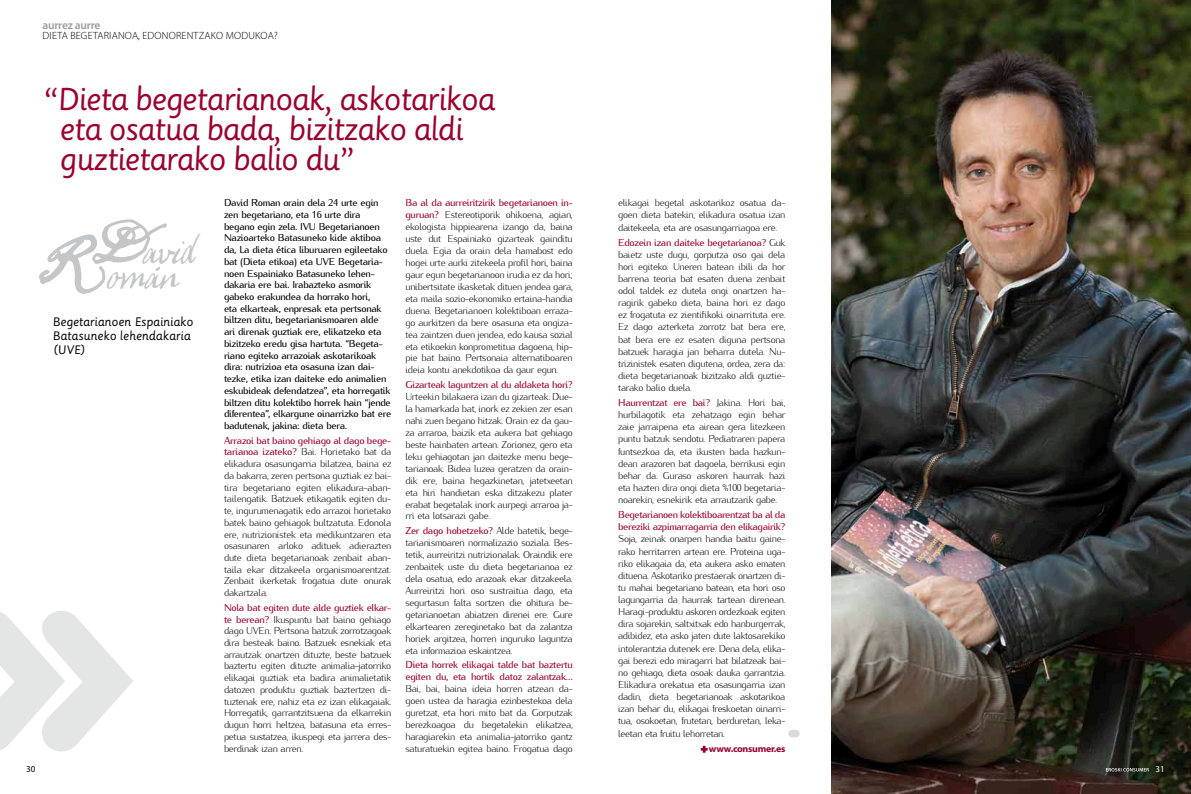
<style>
.page{position:relative;width:1191px;height:794px;background:#fff}
.page>*{position:absolute;margin:0;border:0;box-sizing:border-box;transform-origin:0 0}
.t1{font:41px "Warhol";letter-spacing:.01em;color:#c5c6c7}
.t2{font:31px/30px "Sassoon Primary";letter-spacing:-.04em;color:#99022e}
.t3{font:12px/14px "Sassoon Primary";letter-spacing:-.01em;color:#000}
.t4{font:600 11.5px "Myriad Pro";letter-spacing:-.02em;color:#9c9d9f}
.t5{font:300 10.5px "Myriad Pro";letter-spacing:.02em;color:#000}
.t6{font:300 10px/11.9px "Kurier";letter-spacing:-.035em;color:#000;text-align:justify}
.t7{font:500 10px/11.7px "Kurier";letter-spacing:-.03em;color:#000}
.t8{font:500 10px/11.9px "Kurier";letter-spacing:-.035em;color:#99022e}
.t9{font:700 9.6px "Myriad Pro";letter-spacing:-.03em;color:#99022e;scale:1.04 1}
.t10{font:9px "Myriad Pro";color:#000}
.t11{font:9px "Myriad Pro";color:#fff}
.s1{font-weight:500;color:#99022e}
.s2{font-family:"Warhol Expert";font-size:45px}
</style>
<div class="page">
<svg style="left:0;top:611px;width:133px;height:140px"></svg>
<img style="left:831px;top:0;width:360px;height:794px">
<svg style="left:1106px;top:768px;width:42px;height:3px"></svg>
<div style="left:788px;top:730px;width:11px;height:7px;background:#d9dadb;border-radius:4px"></div>
<svg style="left:700px;top:745px;width:8px;height:8px"></svg>
<svg style="left:40px;top:219px;width:127px;height:75px"></svg>
<p class="t4" style="left:43px;top:19px;width:59px">aurrez aurre</p>
<p class="t5" style="left:43px;top:30px;width:237px">DIETA BEGETARIANOA, EDONORENTZAKO MODUKOA?</p>
<h2 class="t2" style="left:60px;top:85px;width:437px;text-indent:-17px">“Dieta begetarianoak, askotarikoa eta osatua bada, bizitzako aldi guztietarako balio du”</h2>
<p class="t7" style="left:224px;top:196px;width:169px">David Roman orain dela 24 urte egin zen begetariano, eta 16 urte dira begano egin zela. IVU Begetarianoen Nazioarteko Batasuneko kide aktiboa da, La dieta ética liburuaren egileetako bat (Dieta etikoa) eta UVE Begetaria&shy;noen Espainiako Batasuneko lehen&shy;dakaria ere bai. Irabazteko asmorik gabeko erakundea da horrako hori,<br>eta elkarteak, enpresak eta pertsonak biltzen ditu, begetarianismoaren alde ari direnak guztiak ere, elikatzeko eta bizitzeko eredu gisa hartuta. “Begeta&shy;riano egiteko arrazoiak askotarikoak dira: nutrizioa eta osasuna izan dai&shy;tezke, etika izan daiteke edo animalien eskubideak defendatzea”, eta horregatik biltzen ditu kolektibo horrek hain “jende diferentea”, elkargune oinarrizko bat ere badutenak, jakina: dieta bera.</p>
<p class="t6" style="left:224px;top:433px;width:169px"><span class="s1">Arrazoi bat baino gehiago al dago bege&shy;tarianoa izateko?</span> Bai. Horietako bat da elikadura osasungarria bilatzea, baina ez da bakarra, zeren pertsona guztiak ez bai&shy;tira begetariano egiten elikadura-aban&shy;tailengatik. Batzuek etikagatik egiten du&shy;te, ingurumenagatik edo arrazoi horietako batek baino gehiagok bultzatuta. Edonola ere, nutrizionistek eta medikuntzaren eta osasunaren arloko adituek adierazten dute dieta begetarianoak zenbait aban&shy;taila ekar ditzakeela organismoarentzat.<br>Zenbait ikerketak frogatua dute onurak dakartzala.</p>
<p class="t6" style="left:224px;top:600px;width:169px"><span class="s1">Nola bat egiten dute alde guztiek elkar&shy;te berean?</span> Ikuspuntu bat baino gehiago dago UVEn. Pertsona batzuk zorrotzagoak dira besteak baino. Batzuek esnekiak eta arrautzak onartzen dituzte, beste batzuek baztertu egiten dituzte animalia-jatorriko elikagai guztiak eta badira animalietatik datozen produktu guztiak baztertzen di&shy;tuztenak ere, nahiz eta ez izan elikagaiak.<br>Horregatik, garrantzitsuena da elkarrekin dugun horri heltzea, batasuna eta erres&shy;petua sustatzea, ikuspegi eta jarrera des&shy;berdinak izan arren.</p>
<p class="t6" style="left:405px;top:196px;width:169px"><span class="s1">Ba al da aurreiritzirik begetarianoen in&shy;guruan?</span> Estereotiporik ohikoena, agian, ekologista hippiearena izango da, baina uste dut Espainiako gizarteak gainditu duela. Egia da orain dela hamabost edo hogei urte aurki zitekeela profil hori, baina gaur egun begetarianoon irudia ez da hori; unibertsitate ikasketak dituen jendea gara, eta maila sozio-ekonomiko ertaina-handia duena. Begetarianoen kolektiboan erraza&shy;go aurkitzen da bere osasuna eta ongiza&shy;tea zaintzen duen jendea, edo kausa sozial eta etikoekin konprometitua dagoena, hip&shy;pie bat baino. Pertsonaia alternatiboaren ideia kontu anekdotikoa da gaur egun.</p>
<p class="t8" style="left:405px;top:378px;width:169px">Gizarteak laguntzen al du aldaketa hori?</p>
<p class="t6" style="left:405px;top:390px;width:169px">Urteekin bilakaera izan du gizarteak. Due&shy;la hamarkada bat, inork ez zekien zer esan nahi zuen begano hitzak. Orain ez da gau&shy;za arraroa, baizik eta aukera bat gehiago beste hainbaten artean. Zorionez, gero eta leku gehiagotan jan daitezke menu bege&shy;tarianoak. Bidea luzea geratzen da orain&shy;dik ere, baina hegazkinetan, jatetxeetan eta hiri handietan eska ditzakezu plater erabat begetalak inork aurpegi arraroa ja&shy;rri eta lotsarazi gabe.</p>
<p class="t6" style="left:405px;top:524px;width:169px"><span class="s1">Zer dago hobetzeko?</span> Alde batetik, bege&shy;tarianismoaren normalizazio soziala. Bes&shy;tetik, aurreiritzi nutrizionalak. Oraindik ere zenbaitek uste du dieta begetarianoa ez dela osatua, edo arazoak ekar ditzakeela.<br>Aurreiritzi hori oso sustraitua dago, eta segurtasun falta sortzen die ohitura be&shy;getarianoetan abiatzen direnei ere. Gure elkartearen zereginetako bat da zalantza horiek argitzea, horren inguruko laguntza eta informazioa eskaintzea.</p>
<p class="t8" style="left:405px;top:658px;width:169px">Dieta horrek elikagai talde bat baztertu egiten du, eta hortik datoz zalantzak…</p>
<p class="t6" style="left:405px;top:682px;width:169px">Bai, bai, baina ideia horren atzean da&shy;goen ustea da haragia ezinbestekoa dela guretzat, eta hori mito bat da. Gorputzak berezkoagoa du begetalekin elikatzea, haragiarekin eta animalia-jatorriko gantz saturatuekin egitea baino. Frogatua dago</p>
<h1 class="t1" style="left:40px;top:226px;width:157px"><span class="s2">RD</span>avid</h1>
<h1 class="t1" style="left:108px;top:251px;width:73px">oman</h1>
<p class="t3" style="left:53px;top:315px;width:142px">Begetarianoen Espainiako<br>Batasuneko lehendakaria (UVE)</p>
<p class="t6" style="left:618px;top:196px;width:169px">elikagai begetal askotarikoz osatua da&shy;goen dieta batekin, elikadura osatua izan daitekeela, eta are osasungarriagoa ere.</p>
<p class="t6" style="left:618px;top:235px;width:169px"><span class="s1">Edozein izan daiteke begetarianoa?</span> Guk baietz uste dugu, gorputza oso gai dela hori egiteko. Uneren batean ibili da hor barrena teoria bat esaten duena zenbait odol taldek ez dutela ongi onartzen ha&shy;ragirik gabeko dieta, baina hori ez dago ez frogatuta ez zientifikoki oinarrituta ere.<br>Ez dago azterketa zorrotz bat bera ere, bat bera ere ez esaten diguna pertsona batzuek haragia jan beharra dutela. Nu&shy;trizinistek esaten digutena, ordea, zera da: dieta begetarianoak bizitzako aldi guztie&shy;tarako balio duela.</p>
<p class="t6" style="left:618px;top:396px;width:169px"><span class="s1">Haurrentzat ere bai?</span> Jakina. Hori bai, hurbilagotik eta zehatzago egin behar zaie jarraipena eta airean gera litezkeen puntu batzuk sendotu. Pediatraren papera funtsezkoa da, eta ikusten bada hazkun&shy;dean arazoren bat dagoela, berrikusi egin behar da. Guraso askoren haurrak hazi eta hazten dira ongi dieta %100 begetaria&shy;noarekin, esnekirik eta arrautzarik gabe.</p>
<p class="t8" style="left:618px;top:508px;width:169px">Begetarianoen kolektiboarentzat ba al da bereziki azpimarragarria den elikagairik?</p>
<p class="t6" style="left:618px;top:532px;width:169px">Soja, zeinak onarpen handia baitu gaine&shy;rako herritarren artean ere. Proteina uga&shy;riko elikagaia da, eta aukera asko ematen dituena. Askotariko prestaerak onartzen di&shy;tu mahai begetariano batean, eta hori oso lagungarria da haurrak tartean direnean.<br>Haragi-produktu askoren ordezkoak egiten dira sojarekin, saltxitxak edo hanburgerrak, adibidez, eta asko jaten dute laktosarekiko intolerantzia dutenek ere. Dena dela, elika&shy;gai berezi edo miragarri bat bilatzeak bai&shy;no gehiago, dieta osoak dauka garrantzia.<br>Elikadura orekatua eta osasungarria izan dadin, dieta begetarianoak askotarikoa izan behar du, elikagai freskoetan oinarri&shy;tua, osokoetan, frutetan, berduretan, leka&shy;leetan eta fruitu lehorretan.</p>
<p class="t9" style="left:709px;top:743px;width:75px">www.consumer.es</p>
<p class="t10" style="left:26px;top:763px;width:11px">30</p>
<p class="t11" style="left:1155px;top:763px;width:11px">31</p>
</div>
